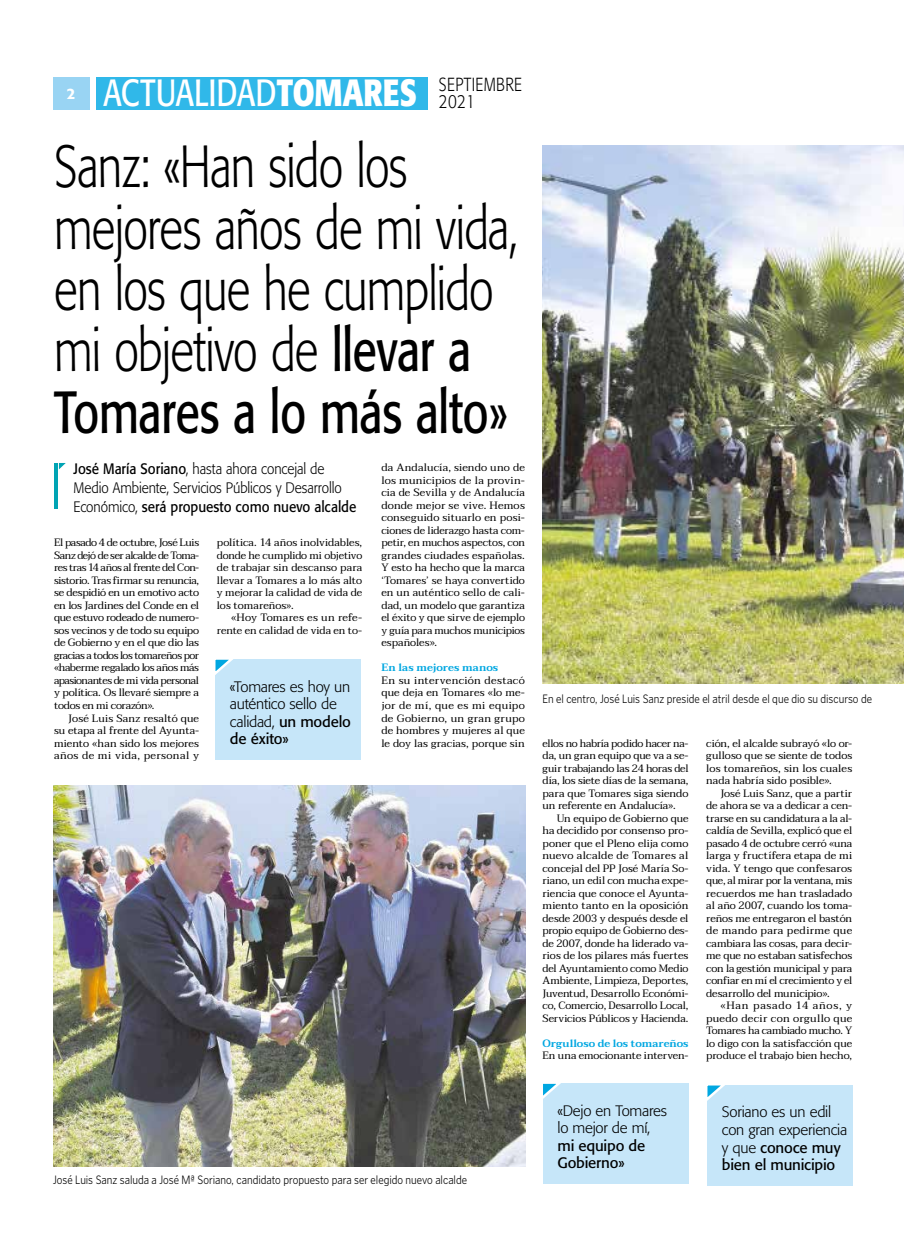
<style>
.page{position:relative;width:904px;height:1234px;background:#fff}
.page>*{position:absolute;margin:0;border:0;box-sizing:border-box;transform-origin:0 0}
.t1{font:300 58.75px/61.2px "Formata";letter-spacing:-.02em;color:#000;scale:.77 1}
.t2{font:37.5px "Formata";color:#fff;scale:.8 1}
.t3{font:300 18.75px "Formata";color:#000;scale:.8 1}
.t4{font:300 15px/17.5px "Formata";letter-spacing:-.01em;color:#000}
.t5{font:300 15px/18.8px "Formata";letter-spacing:-.01em;color:#000;scale:.9 1}
.t6{font:15px/17.5px "Formata";letter-spacing:-.015em;color:#000}
.t7{font:500 15px "Formata";color:#fff}
.t8{font:300 12.5px "Poynter Gothic Text";letter-spacing:-.005em;color:#000;scale:.85 1}
.t9{font:10.62px/12.5px "Taviraj";letter-spacing:-.005em;color:#000;text-align:justify}
.t10{font:600 10.62px "Taviraj";letter-spacing:.005em;color:#00a7e1}
.s1{font-weight:700}
.s2{font-weight:400}
</style>
<div class="page">
<div style="left:96px;top:77px;width:332px;height:33px;background:#30b8e9"></div>
<div style="left:53px;top:77px;width:36px;height:33px;background:#99d4f3"></div>
<hr style="left:54px;top:463px;width:3px;height:46px;background:#00a4b4">
<svg style="left:59px;top:463px;width:7px;height:6px"></svg>
<img style="left:53px;top:785px;width:472px;height:381px">
<div style="left:543px;top:1082px;width:145px;height:101px;background:#c6e6f9"></div>
<svg style="left:543px;top:1082px;width:23px;height:17px"></svg>
<div style="left:707px;top:1084px;width:145px;height:101px;background:#c6e6f9"></div>
<svg style="left:707px;top:1084px;width:23px;height:17px"></svg>
<img style="left:542px;top:146px;width:362px;height:537px">
<div style="left:215px;top:659px;width:146px;height:100px;background:#c6e6f9"></div>
<svg style="left:215px;top:659px;width:18px;height:16px"></svg>
<h3 class="t7" style="left:67px;top:84px;width:10px">2</h3>
<h2 class="t2" style="left:103px;top:70px;width:525px">ACTUALIDAD<span class="s1">TOMARES</span> <sup>SEPTIEMBRE</sup></h2>
<h3 class="t3" style="left:439px;top:91px;width:47px">2021</h3>
<h1 class="t1" style="left:54px;top:136px;width:604px">Sanz: «Han sido los mejores años de mi vida, en los que he cumplido mi objetivo de <span class="s2">llevar a<br>Tomares a lo más alto»</span></h1>
<h3 class="t5" style="left:73px;top:460px;width:316px"><span class="s2">José María Soriano</span>, hasta ahora concejal de<br>Medio Ambiente, Servicios Públicos y Desarrollo<br>Económico, <span class="s2">será propuesto como nuevo alcalde</span></h3>
<p class="t9" style="left:54px;top:536px;width:147px">El pasado 4 de octubre, José Luis Sanz dejó de ser alcalde de Toma&shy;res tras 14 años al frente del Con&shy;sistorio. Tras firmar su renuncia, se despidió en un emotivo acto en los Jardines del Conde en el que estuvo rodeado de numero&shy;sos vecinos y de todo su equipo de Gobierno y en el que dio las gracias a todos los tomareños por «haberme regalado los años más apasionantes de mi vida personal y política. Os llevaré siempre a todos en mi corazón».</p>
<p class="t9" style="left:54px;top:711px;width:147px;text-indent:14px">José Luis Sanz resaltó que su etapa al frente del Ayunta&shy;miento «han sido los mejores años de mi vida, personal y</p>
<p class="t9" style="left:217px;top:536px;width:147px">política. 14 años inolvidables, donde he cumplido mi objetivo de trabajar sin descanso para llevar a Tomares a lo más alto y mejorar la calidad de vida de los tomareños».</p>
<p class="t9" style="left:217px;top:611px;width:147px;text-align:right">«Hoy Tomares es un refe&shy;rente en calidad de vida en to-</p>
<h3 class="t4" style="left:230px;top:677px;width:122px">«Tomares es hoy un auténtico sello de calidad, <span class="s2">un modelo de éxito»</span></h3>
<p class="t9" style="left:381px;top:461px;width:145px">da Andalucía, siendo uno de los municipios de la provin&shy;cia de Sevilla y de Andalucía donde mejor se vive. Hemos conseguido situarlo en posi&shy;ciones de liderazgo hasta com&shy;petir, en muchos aspectos, con grandes ciudades españolas.<br>Y esto ha hecho que la marca ‘Tomares’ se haya convertido en un auténtico sello de cali&shy;dad, un modelo que garantiza el éxito y que sirve de ejemplo y guía para muchos municipios españoles».</p>
<p class="t10" style="left:381px;top:661px;width:118px">En las mejores manos</p>
<p class="t9" style="left:381px;top:674px;width:145px">En su intervención destacó que deja en Tomares «lo me&shy;jor de mí, que es mi equipo de Gobierno, un gran grupo de hombres y mujeres al que le doy las gracias, porque sin</p>
<p class="t8" style="left:53px;top:1172px;width:488px">José Luis Sanz saluda a José Mª Soriano, candidato propuesto para ser elegido nuevo alcalde</p>
<p class="t8" style="left:542px;top:691px;width:389px">En el centro, José Luis Sanz preside el atril desde el que dio su discurso de</p>
<p class="t9" style="left:542px;top:736px;width:147px">ellos no habría podido hacer na&shy;da, un gran equipo que va a se&shy;guir trabajando las 24 horas del día, los siete días de la semana, para que Tomares siga siendo un referente en Andalucía».</p>
<p class="t9" style="left:542px;top:811px;width:147px;text-indent:14px">Un equipo de Gobierno que ha decidido por consenso pro&shy;poner que el Pleno elija como nuevo alcalde de Tomares al concejal del PP José María So&shy;riano, un edil con mucha expe&shy;riencia que conoce el Ayunta&shy;miento tanto en la oposición desde 2003 y después desde el propio equipo de Gobierno des&shy;de 2007, donde ha liderado va&shy;rios de los pilares más fuertes del Ayuntamiento como Medio Ambiente, Limpieza, Deportes, Juventud, Desarrollo Económi&shy;co, Comercio, Desarrollo Local, Servicios Públicos y Hacienda.</p>
<p class="t10" style="left:542px;top:1036px;width:147px">Orgulloso de los tomareños</p>
<p class="t9" style="left:542px;top:1049px;width:147px">En una emocionante interven-</p>
<h3 class="t4" style="left:557px;top:1101px;width:111px">«Dejo en Tomares lo mejor de mí,</h3>
<h3 class="t6" style="left:557px;top:1136px;width:89px">mi equipo de<br>Gobierno»</h3>
<p class="t9" style="left:706px;top:736px;width:147px">ción, el alcalde subrayó «lo or&shy;gulloso que se siente de todos los tomareños, sin los cuales nada habría sido posible».</p>
<p class="t9" style="left:706px;top:786px;width:147px;text-indent:14px">José Luis Sanz, que a partir de ahora se va a dedicar a cen&shy;trarse en su candidatura a la al&shy;caldía de Sevilla, explicó que el pasado 4 de octubre cerró «una larga y fructífera etapa de mi vida. Y tengo que confesaros que, al mirar por la ventana, mis recuerdos me han trasladado al año 2007, cuando los toma&shy;reños me entregaron el bastón de mando para pedirme que cambiara las cosas, para decir&shy;me que no estaban satisfechos con la gestión municipal y para confiar en mí el crecimiento y el desarrollo del municipio».</p>
<p class="t9" style="left:706px;top:999px;width:147px;text-indent:14px">«Han pasado 14 años, y puedo decir con orgullo que Tomares ha cambiado mucho. Y lo digo con la satisfacción que produce el trabajo bien hecho,</p>
<h3 class="t4" style="left:722px;top:1103px;width:127px">Soriano es un edil con gran experiencia y que <span class="s2">conoce muy bien el municipio</span></h3>
</div>
